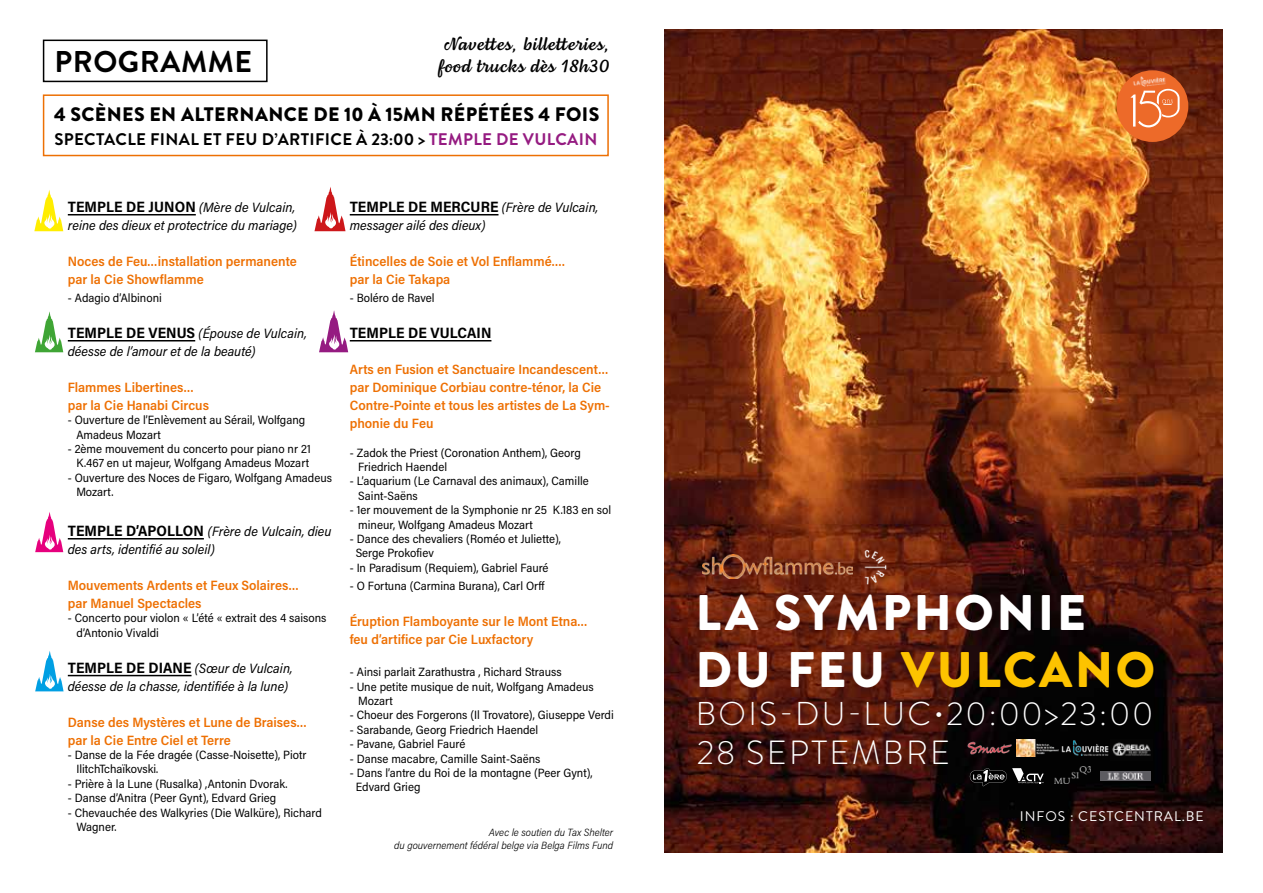
<style>
.page{position:relative;width:1263px;height:893px;background:#fff}
.page>*{position:absolute;margin:0;border:0;box-sizing:border-box;transform-origin:0 0}
.t1{font:900 49.95px/56.4px "Brandon Grotesque";letter-spacing:.05em;color:#fff}
.t2{font:300 33.45px "Brandon Grotesque";letter-spacing:.07em;color:#fff}
.t3{font:300 33px "Brandon Grotesque";letter-spacing:.06em;color:#fff}
.t4{font:700 30px "Brandon Grotesque";letter-spacing:.02em;color:#000}
.t5{font:900 19.5px "Brandon Grotesque";letter-spacing:.02em;color:#000}
.t6{font:18px/21.6px "Lemongrass Script";letter-spacing:.04em;color:#000;text-align:center}
.t7{font:700 16.8px "Brandon Grotesque";letter-spacing:.02em;color:#000}
.t8{font:700 15px "Acumin Pro Semi Cond";letter-spacing:.005em;color:#000}
.t9{font:13.95px "Brandon Grotesque";letter-spacing:.07em;color:#fff}
.t10{font:600 13.5px/18px "Acumin Pro Semi Cond";color:#ee7003}
.t11{font:italic 13.5px/18px "Acumin Pro Semi Cond";color:#000}
.t12{font:12px/14.4px "Acumin Pro Semi Cond";color:#000}
.t13{font:italic 300 10.5px/12.6px "Acumin Pro Semi Cond";color:#000;text-align:right}
.s1{color:#951b81}
.s2{font-weight:700;font-style:normal;font-size:15px}
.s3{color:#fdc300}
</style>
<div class="page">
<svg style="left:34px;top:190px;width:29px;height:41px"></svg>
<svg style="left:35px;top:311px;width:28px;height:41px"></svg>
<svg style="left:35px;top:512px;width:28px;height:40px"></svg>
<svg style="left:35px;top:651px;width:29px;height:40px"></svg>
<svg style="left:314px;top:187px;width:31px;height:44px"></svg>
<svg style="left:319px;top:310px;width:29px;height:42px"></svg>
<img style="left:664px;top:30px;width:559px;height:823px">
<img style="left:861px;top:548px;width:26px;height:39px">
<img style="left:1110px;top:739px;width:42px;height:22px">
<img style="left:1056px;top:738px;width:58px;height:20px">
<img style="left:703px;top:554px;width:149px;height:25px">
<img style="left:966px;top:740px;width:47px;height:15px">
<img style="left:1016px;top:739px;width:43px;height:18px">
<div style="left:1117px;top:70px;width:71px;height:72px;background:#ed6a29;border-radius:50%"></div>
<svg style="left:1130px;top:89px;width:49px;height:38px"></svg>
<img style="left:1129px;top:72px;width:41px;height:18px">
<svg style="left:970px;top:768px;width:74px;height:18px"></svg>
<img style="left:1054px;top:766px;width:36px;height:17px">
<img style="left:1100px;top:771px;width:51px;height:9px">
<hr style="left:68px;top:214px;width:128px;height:1px;background:#000">
<hr style="left:68px;top:340px;width:127px;height:1px;background:#000">
<hr style="left:68px;top:538px;width:136px;height:1px;background:#000">
<hr style="left:68px;top:675px;width:124px;height:1px;background:#000">
<hr style="left:350px;top:214px;width:148px;height:1px;background:#000">
<hr style="left:350px;top:340px;width:141px;height:1px;background:#000">
<div style="left:43px;top:40px;width:225px;height:42px;border:2px solid #000"></div>
<div style="left:43px;top:94px;width:566px;height:62px;border:2px solid #ed7004"></div>
<h3 class="t6" style="left:438px;top:33px;width:173px">Navettes, billetteries, food trucks dès 18h30</h3>
<h3 class="t4" style="left:54px;top:41px;width:199px">PROGRAMME</h3>
<h3 class="t5" style="left:54px;top:100px;width:547px">4 SCÈNES EN ALTERNANCE DE 10 À 15MN RÉPÉTÉES 4 FOIS</h3>
<h3 class="t7" style="left:54px;top:127px;width:544px">SPECTACLE FINAL ET FEU D’ARTIFICE À 23:00 &gt; <span class="s1">TEMPLE DE VULCAIN</span></h3>
<p class="t11" style="left:68px;top:197px;width:231px"><span class="s2">TEMPLE DE JUNON</span> (Mère de Vulcain, reine des dieux et protectrice du mariage)</p>
<p class="t10" style="left:68px;top:251px;width:231px">Noces de Feu…installation permanente par la Cie Showflamme</p>
<p class="t12" style="left:68px;top:290px;width:96px">- Adagio d’Albinoni</p>
<p class="t11" style="left:68px;top:323px;width:240px"><span class="s2">TEMPLE DE VENUS</span> (Épouse de Vulcain, déesse de l’amour et de la beauté)</p>
<p class="t10" style="left:68px;top:377px;width:143px">Flammes Libertines… par la Cie Hanabi Circus</p>
<p class="t12" style="left:76px;top:412px;width:230px;text-indent:-9px">- Ouverture de l’Enlèvement au Sérail, Wolfgang<br>Amadeus Mozart</p>
<p class="t12" style="left:68px;top:441px;width:244px;text-align:center">- 2ème mouvement du concerto pour piano nr 21<br>K.467 en ut majeur, Wolfgang Amadeus Mozart</p>
<p class="t12" style="left:76px;top:470px;width:257px;text-indent:-9px">- Ouverture des Noces de Figaro, Wolfgang Amadeus<br>Mozart.</p>
<p class="t11" style="left:68px;top:521px;width:265px"><span class="s2">TEMPLE D’APOLLON</span> (Frère de Vulcain, dieu des arts, identifié au soleil)</p>
<p class="t10" style="left:68px;top:575px;width:233px">Mouvements Ardents et Feux Solaires… par Manuel Spectacles</p>
<p class="t12" style="left:76px;top:610px;width:252px;text-indent:-9px">- Concerto pour violon « L’été « extrait des 4 saisons d’Antonio Vivaldi</p>
<p class="t11" style="left:68px;top:658px;width:226px"><span class="s2">TEMPLE DE DIANE</span> (Sœur de Vulcain, déesse de la chasse, identifiée à la lune)</p>
<p class="t10" style="left:68px;top:712px;width:241px">Danse des Mystères et Lune de Braises… par la Cie Entre Ciel et Terre</p>
<p class="t12" style="left:76px;top:747px;width:232px;text-indent:-9px">- Danse de la Fée dragée (Casse-Noisette), Piotr<br>IlitchTchaïkovski.</p>
<p class="t12" style="left:68px;top:776px;width:221px">- Prière à la Lune (Rusalka) ,Antonin Dvorak.</p>
<p class="t12" style="left:68px;top:790px;width:210px">- Danse d’Anitra (Peer Gynt), Edvard Grieg</p>
<p class="t12" style="left:76px;top:805px;width:247px;text-indent:-9px">- Chevauchée des Walkyries (Die Walküre), Richard<br>Wagner.</p>
<p class="t11" style="left:350px;top:197px;width:250px"><span class="s2">TEMPLE DE MERCURE</span> (Frère de Vulcain, messager ailé des dieux)</p>
<p class="t10" style="left:350px;top:251px;width:217px">Étincelles de Soie et Vol Enflammé…. par la Cie Takapa</p>
<p class="t12" style="left:350px;top:290px;width:86px">- Boléro de Ravel</p>
<p class="t8" style="left:350px;top:322px;width:143px">TEMPLE DE VULCAIN</p>
<p class="t10" style="left:350px;top:359px;width:262px">Arts en Fusion et Sanctuaire Incandescent… par Dominique Corbiau contre-ténor, la Cie Contre-Pointe et tous les artistes de La Sym&shy;phonie du Feu</p>
<p class="t12" style="left:358px;top:445px;width:224px;text-indent:-9px">- Zadok the Priest (Coronation Anthem), Georg<br>Friedrich Haendel</p>
<p class="t12" style="left:358px;top:473px;width:232px;text-indent:-9px">- L’aquarium (Le Carnaval des animaux), Camille<br>Saint-Saëns</p>
<p class="t12" style="left:358px;top:502px;width:254px;text-indent:-9px">- 1er mouvement de la Symphonie nr 25 K.183 en sol mineur, Wolfgang Amadeus Mozart</p>
<p class="t12" style="left:356px;top:531px;width:207px;text-indent:-6px">- Dance des chevaliers (Roméo et Juliette),<br>Serge Prokofiev</p>
<p class="t12" style="left:350px;top:560px;width:200px">- In Paradisum (Requiem), Gabriel Fauré</p>
<p class="t12" style="left:350px;top:578px;width:196px">- O Fortuna (Carmina Burana), Carl Orff</p>
<p class="t10" style="left:350px;top:611px;width:240px">Éruption Flamboyante sur le Mont Etna… feu d’artifice par Cie Luxfactory</p>
<p class="t12" style="left:350px;top:664px;width:213px">- Ainsi parlait Zarathustra , Richard Strauss</p>
<p class="t12" style="left:358px;top:679px;width:237px;text-indent:-9px">- Une petite musique de nuit, Wolfgang Amadeus<br>Mozart</p>
<p class="t12" style="left:350px;top:707px;width:266px">- Choeur des Forgerons (Il Trovatore), Giuseppe Verdi</p>
<p class="t12" style="left:350px;top:722px;width:190px">- Sarabande, Georg Friedrich Haendel</p>
<p class="t12" style="left:350px;top:736px;width:117px">- Pavane, Gabriel Fauré</p>
<p class="t12" style="left:350px;top:751px;width:192px">- Danse macabre, Camille Saint-Saëns</p>
<p class="t12" style="left:356px;top:765px;width:238px;text-indent:-6px">- Dans l’antre du Roi de la montagne (Peer Gynt),<br>Edvard Grieg</p>
<p class="t13" style="left:394px;top:826px;width:220px">Avec le soutien du Tax Shelter<br>du gouvernement fédéral belge via Belga Films Fund</p>
<h1 class="t1" style="left:695px;top:585px;width:461px">LA SYMPHONIE<br>DU FEU <span class="s3">VULCANO</span></h1>
<h3 class="t3" style="left:696px;top:691px;width:459px">BOIS-DU-LUC•20:00&gt;23:00</h3>
<h2 class="t2" style="left:697px;top:730px;width:255px">28 SEPTEMBRE</h2>
<p class="t9" style="left:1020px;top:807px;width:185px">INFOS : CESTCENTRAL.BE</p>
</div>
